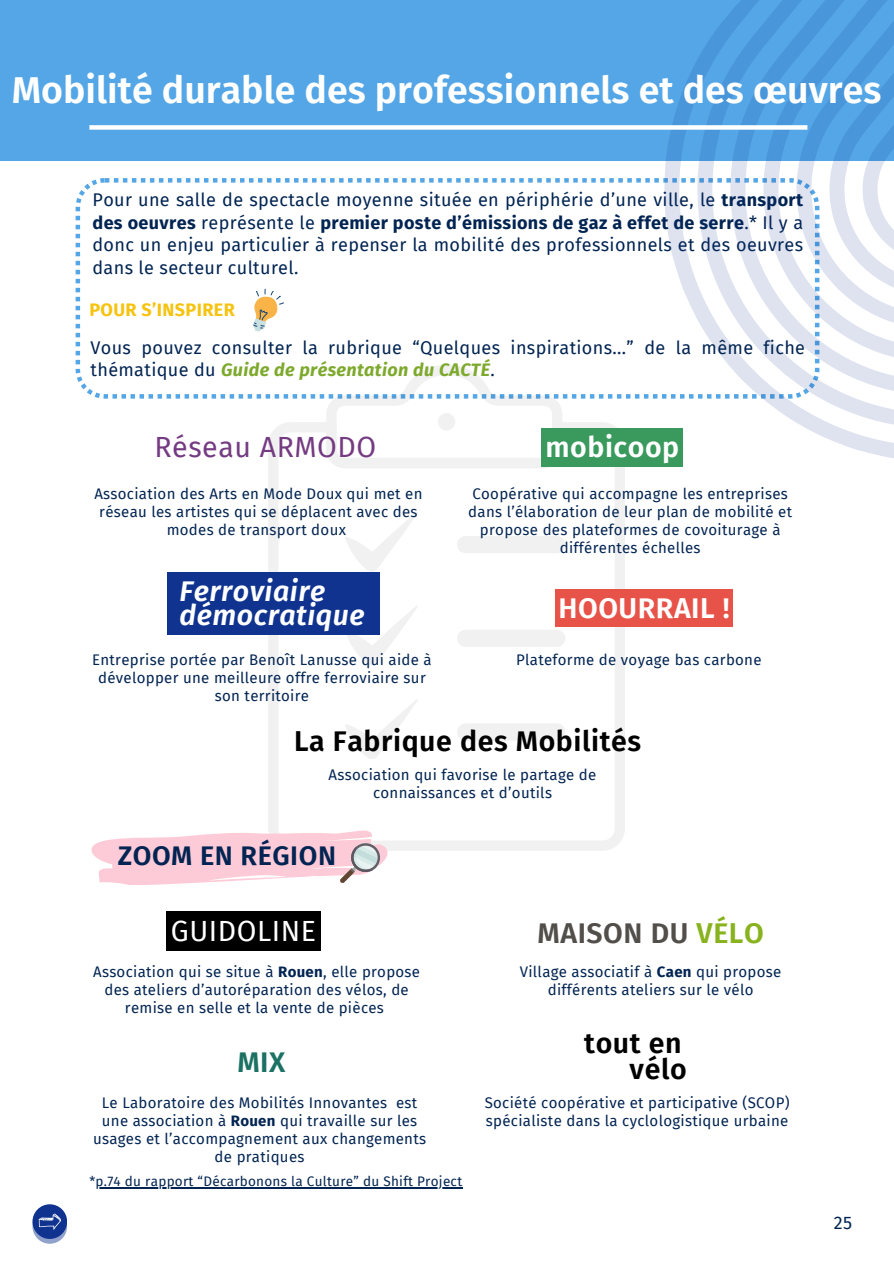
<style>
.page{position:relative;width:894px;height:1264px;background:#fff}
.page>*{position:absolute;margin:0;border:0;box-sizing:border-box;transform-origin:0 0}
.t1{font:600 37.5px "Fira Sans";color:#fff}
.t2{font:600 28.5px/25.8px "Fira Sans";letter-spacing:.02em;color:#000;text-align:right}
.t3{font:italic 600 28.5px/23.7px "Fira Sans";letter-spacing:.02em;color:#fff}
.t4{font:600 28.5px "Fira Sans";letter-spacing:.02em;color:#fff}
.t5{font:600 28.5px "Fira Sans";letter-spacing:.02em;color:#524f4b}
.t6{font:28.5px "Fira Sans";letter-spacing:.02em;color:#743b82}
.t7{font:28.5px "Fira Sans";letter-spacing:.02em;color:#fff}
.t8{font:600 28.5px "Fira Sans";color:#1b7164}
.t9{font:600 27px "Fira Sans";letter-spacing:.02em;color:#022452}
.t10{font:18px/22.5px "Fira Sans";letter-spacing:.02em;color:#022452;text-align:justify}
.t11{font:700 18px "Fira Sans";letter-spacing:.02em;color:#f6c30f}
.t12{font:15px/18px "Fira Sans";letter-spacing:.02em;color:#022452;text-align:center}
.t13{font:13.5px "Fira Sans";letter-spacing:.02em;color:#022452}
.s1{font-weight:700}
.s2{font-weight:700;font-style:italic;color:#7da92c}
.s3{color:#88b31e}
</style>
<div class="page">
<svg style="left:76px;top:178px;width:475px;height:220px"></svg>
<svg style="left:268px;top:422px;width:356px;height:428px"></svg>
<svg style="left:326px;top:365px;width:227px;height:103px"></svg>
<div style="left:437px;top:413px;width:18px;height:17px;background:#f2f1f1;border-radius:50%"></div>
<div style="left:457px;top:536px;width:108px;height:17px;background:#f2f1f1;border-radius:9px"></div>
<div style="left:457px;top:629px;width:108px;height:18px;background:#f2f1f1;border-radius:9px"></div>
<svg style="left:345px;top:511px;width:73px;height:61px"></svg>
<svg style="left:345px;top:605px;width:73px;height:61px"></svg>
<svg style="left:345px;top:699px;width:73px;height:61px"></svg>
<div style="left:457px;top:723px;width:108px;height:17px;background:#f2f1f1;border-radius:9px"></div>
<div style="left:167px;top:572px;width:212px;height:62px;background:#0f338f"></div>
<svg style="left:248px;top:288px;width:37px;height:45px"></svg>
<div style="left:0;top:0;width:893px;height:161px;background:#54a6e6"></div>
<svg style="left:553px;top:178px;width:93px;height:394px"></svg>
<svg style="left:646px;top:71px;width:247px;height:396px"></svg>
<svg style="left:692px;top:0;width:201px;height:433px"></svg>
<div style="left:89px;top:125px;width:718px;height:5px;background:#fff"></div>
<hr style="left:95px;top:1187px;width:367px;height:1px;background:#022452">
<div style="left:541px;top:428px;width:141px;height:39px;background:#3a9a5e"></div>
<div style="left:555px;top:589px;width:177px;height:38px;background:#e75349"></div>
<div style="left:166px;top:911px;width:154px;height:39px;background:#000"></div>
<svg style="left:91px;top:822px;width:300px;height:63px"></svg>
<svg style="left:32px;top:1204px;width:35px;height:34px"></svg>
<svg style="left:32px;top:1208px;width:35px;height:35px"></svg>
<svg style="left:38px;top:1213px;width:23px;height:16px"></svg>
<h1 class="t1" style="left:12px;top:68px;width:870px">Mobilité durable des professionnels et des œuvres</h1>
<p class="t10" style="left:92px;top:189px;width:712px">Pour une salle de spectacle moyenne située en périphérie d’une ville, le <span class="s1">transport des oeuvres</span> représente le <span class="s1">premier poste d’émissions de gaz à effet de serre</span>.* Il y a donc un enjeu particulier à repenser la mobilité des professionnels et des oeuvres dans le secteur culturel.</p>
<p class="t11" style="left:89px;top:299px;width:147px">POUR S’INSPIRER</p>
<p class="t10" style="left:90px;top:336px;width:715px">Vous pouvez consulter la rubrique “Quelques inspirations...” de la même fiche thématique du <span class="s2">Guide de présentation du CACTÉ</span>.</p>
<h2 class="t6" style="left:154px;top:430px;width:223px">Réseau ARMODO</h2>
<h2 class="t4" style="left:545px;top:430px;width:135px">mobicoop</h2>
<p class="t12" style="left:94px;top:485px;width:329px">Association des Arts en Mode Doux qui met en réseau les artistes qui se déplacent avec des modes de transport doux</p>
<p class="t12" style="left:468px;top:485px;width:325px">Coopérative qui accompagne les entreprises dans l’élaboration de leur plan de mobilité et propose des plateformes de covoiturage à différentes échelles</p>
<h2 class="t3" style="left:179px;top:580px;width:187px">Ferroviaire démocratique</h2>
<h2 class="t4" style="left:558px;top:591px;width:173px">HOOURRAIL !</h2>
<p class="t12" style="left:92px;top:651px;width:341px">Entreprise portée par Benoît Lanusse qui aide à développer une meilleure offre ferroviaire sur son territoire</p>
<p class="t12" style="left:516px;top:651px;width:247px">Plateforme de voyage bas carbone</p>
<h2 class="t2" style="left:294px;top:728px;width:348px">La Fabrique des Mobilités</h2>
<p class="t12" style="left:328px;top:766px;width:269px">Association qui favorise le partage de connaissances et d’outils</p>
<h3 class="t9" style="left:118px;top:839px;width:220px">ZOOM EN RÉGION</h3>
<h2 class="t7" style="left:171px;top:914px;width:147px">GUIDOLINE</h2>
<h2 class="t5" style="left:537px;top:916px;width:228px">MAISON DU <span class="s3">VÉLO</span></h2>
<p class="t12" style="left:93px;top:963px;width:328px">Association qui se situe à <span class="s1">Rouen</span>, elle propose des ateliers d’autoréparation des vélos, de remise en selle et la vente de pièces</p>
<p class="t12" style="left:519px;top:963px;width:263px">Village associatif à <span class="s1">Caen</span> qui propose différents ateliers sur le vélo</p>
<h2 class="t8" style="left:237px;top:1044px;width:50px">MIX</h2>
<p class="t12" style="left:93px;top:1094px;width:334px">Le Laboratoire des Mobilités Innovantes est une association à <span class="s1">Rouen</span> qui travaille sur les usages et l’accompagnement aux changements de pratiques</p>
<p class="t13" style="left:89px;top:1173px;width:374px">*p.74 du rapport “Décarbonons la Culture” du Shift Project</p>
<h2 class="t2" style="left:584px;top:1030px;width:104px">tout en vélo</h2>
<p class="t12" style="left:484px;top:1094px;width:306px;text-align:left">Société coopérative et participative (SCOP) spécialiste dans la cyclologistique urbaine</p>
<p class="t10" style="left:833px;top:1211px;width:20px">25</p>
</div>
